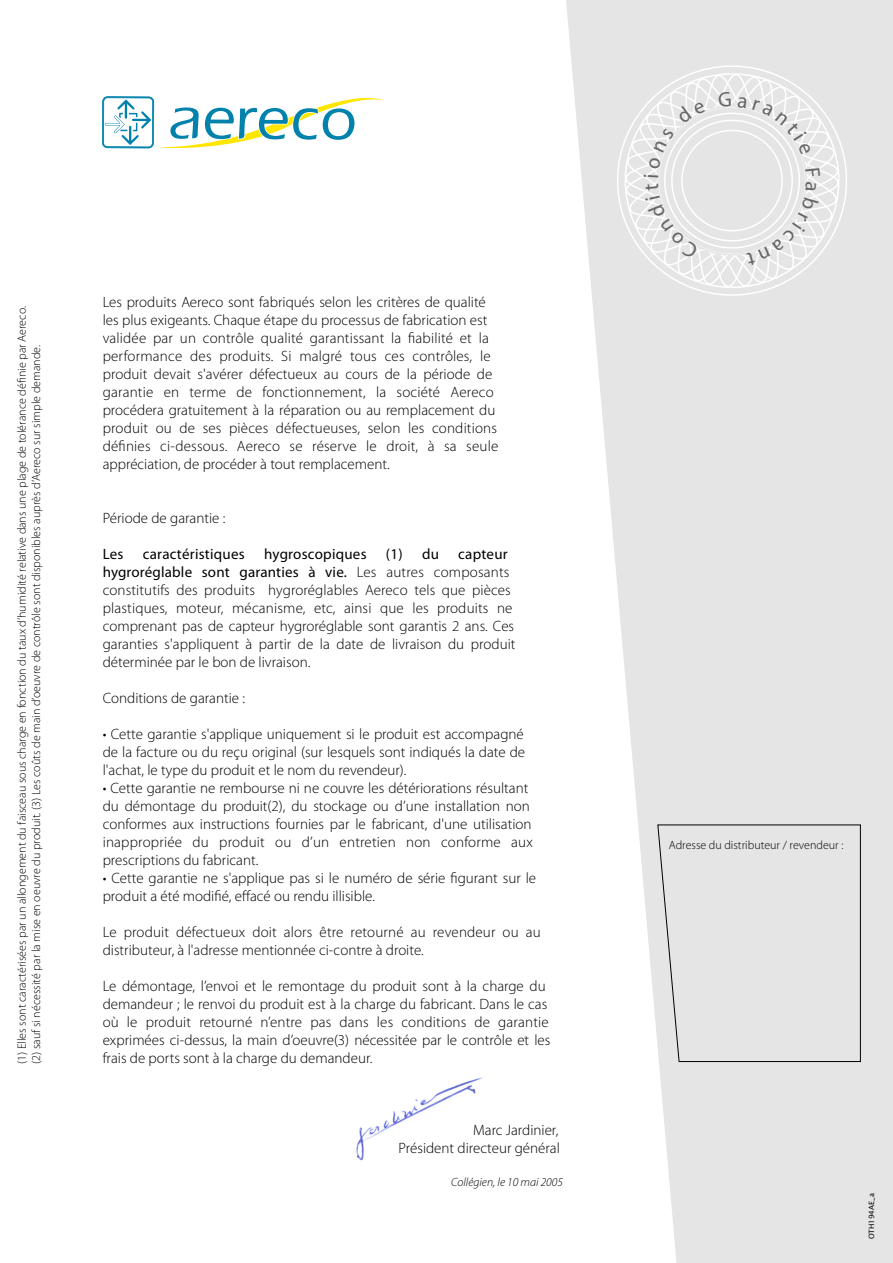
<style>
.page{position:relative;width:893px;height:1263px;background:#fff}
.page>*{position:absolute;margin:0;border:0;box-sizing:border-box;transform-origin:0 0}
.t1{font:300 15px/18px "Myriad Pro";color:#000}
.t2{font:15px "Myriad Pro";letter-spacing:.015em;color:#000}
.t3{font:300 12px/14.4px "Myriad Pro";color:#000}
.t4{font:italic 300 12px "Myriad Pro";color:#000}
.t5{font:7.35px "Lucida Sans Unicode";color:#000}
.s1{font-weight:400}
</style>
<div class="page">
<img style="left:356px;top:1077px;width:126px;height:84px">
<svg style="left:566px;top:0;width:327px;height:1263px;fill:#e5e5e5"></svg>
<svg style="left:102px;top:96px;width:283px;height:53px"></svg>
<svg style="left:611px;top:59px;width:241px;height:243px;background:#e7e7e7"></svg>
<div style="left:657px;top:824px;width:204px;height:237px;background:#e5e5e5"></div>
<svg style="left:643px;top:92px;width:177px;height:174px"></svg>
<p class="t3" style="left:15px;top:1064px;width:759px;rotate:-90deg">(1) Elles sont caractérisées par un allongement du faisceau sous charge en fonction du taux d’humidité relative dans une plage de tolérance définie par Aereco. (2) sauf si nécessité par la mise en oeuvre du produit. (3) Les coûts de main d’oeuvre de contrôle sont disponibles auprès d’Aereco sur simple demande.</p>
<p class="t1" style="left:103px;top:293px;width:397px">Les produits Aereco sont fabriqués selon les critères de qualité les plus exigeants. Chaque étape du processus de fabrication est validée par un contrôle qualité garantissant la fiabilité et la performance des produits. Si malgré tous ces contrôles, le produit devait s'avérer défectueux au cours de la période de garantie en terme de fonctionnement, la société Aereco procédera gratuitement à la réparation ou au remplacement du produit ou de ses pièces défectueuses, selon les conditions définies ci-dessous. Aereco se réserve le droit, à sa seule appréciation, de procéder à tout remplacement.</p>
<p class="t1" style="left:103px;top:509px;width:124px">Période de garantie :</p>
<p class="t2" style="left:103px;top:546px;width:22px">Les</p>
<p class="t2" style="left:143px;top:546px;width:103px">caractéristiques</p>
<p class="t2" style="left:264px;top:546px;width:104px">hygroscopiques</p>
<p class="t2" style="left:386px;top:546px;width:54px">(1) du</p>
<p class="t1" style="left:103px;top:545px;width:414px;text-indent:356px"><span class="s1">capteur hygroréglable sont garanties à vie.</span> Les autres composants constitutifs des produits hygroréglables Aereco tels que pièces plastiques, moteur, mécanisme, etc, ainsi que les produits ne comprenant pas de capteur hygroréglable sont garantis 2 ans. Ces garanties s'appliquent à partir de la date de livraison du produit déterminée par le bon de livraison.</p>
<p class="t1" style="left:103px;top:689px;width:144px">Conditions de garantie :</p>
<p class="t1" style="left:103px;top:725px;width:424px;text-align:justify">• Cette garantie s'applique uniquement si le produit est accompagné de la facture ou du reçu original (sur lesquels sont indiqués la date de l'achat, le type du produit et le nom du revendeur).</p>
<p class="t1" style="left:103px;top:779px;width:432px">• Cette garantie ne rembourse ni ne couvre les détériorations résultant du démontage du produit(2), du stockage ou d’une installation non conformes aux instructions fournies par le fabricant, d'une utilisation inappropriée du produit ou d’un entretien non conforme aux prescriptions du fabricant.</p>
<p class="t1" style="left:103px;top:869px;width:435px">• Cette garantie ne s'applique pas si le numéro de série figurant sur le produit a été modifié, effacé ou rendu illisible.</p>
<p class="t1" style="left:103px;top:923px;width:440px">Le produit défectueux doit alors être retourné au revendeur ou au distributeur, à l'adresse mentionnée ci-contre à droite.</p>
<p class="t1" style="left:103px;top:977px;width:449px">Le démontage, l’envoi et le remontage du produit sont à la charge du demandeur ; le renvoi du produit est à la charge du fabricant. Dans le cas où le produit retourné n’entre pas dans les conditions de garantie exprimées ci-dessus, la main d’oeuvre(3) nécessitée par le contrôle et les frais de ports sont à la charge du demandeur.</p>
<p class="t1" style="left:399px;top:1121px;width:163px;text-align:right">Marc Jardinier,<br>Président directeur général</p>
<p class="t4" style="left:451px;top:1175px;width:113px">Collégien, le 10 mai 2005</p>
<p class="t3" style="left:669px;top:837px;width:176px">Adresse du distributeur / revendeur :</p>
<p class="t5" style="left:865px;top:1239px;width:48px;rotate:-90deg">OTH194AE_a</p>
</div>
